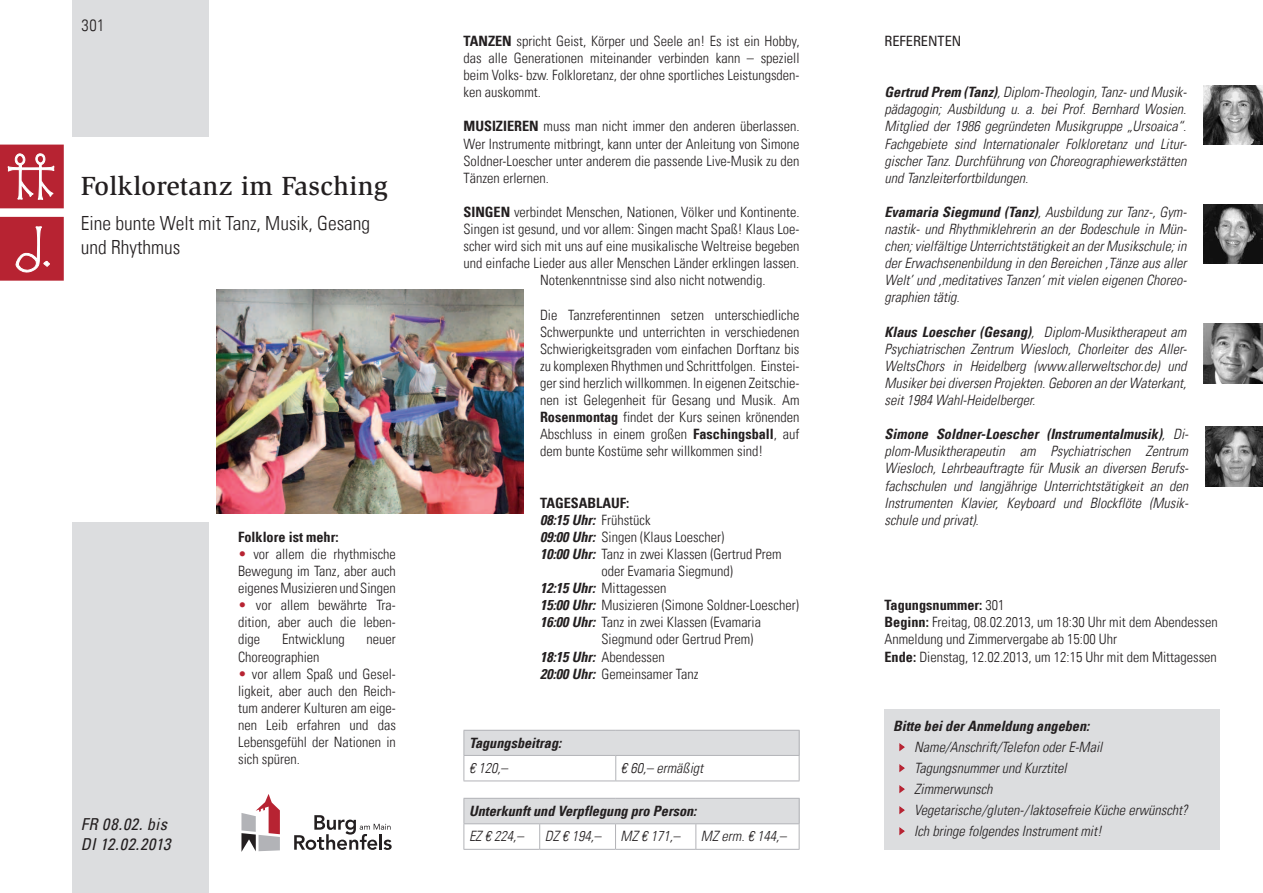
<style>
.page{position:relative;width:1263px;height:893px;background:#fff}
.page>*{position:absolute;margin:0;border:0;box-sizing:border-box;transform-origin:0 0}
.t1{font:500 27px "Slimbach";letter-spacing:.01em;color:#231f20}
.t2{font:300 condensed 19.5px/24px "Univers LT";color:#231f20}
.t3{font:italic condensed 16.5px/19.5px "Univers LT";letter-spacing:.025em;color:#231f20}
.t4{font:300 condensed 16.5px "Univers LT";color:#231f20}
.t5{font:300 condensed 14.25px/17.1px "Univers LT";color:#231f20;text-align:justify}
.t6{font:italic 300 condensed 14.25px/17.1px "Univers LT";color:#231f20;text-align:justify}
.t7{font:italic 700 condensed 14.25px "Univers LT";color:#231f20}
.t8{font:700 condensed 14.25px "Univers LT";color:#231f20}
.t9{font:condensed 14.25px "Univers LT";color:#231f20}
.s1{color:#b72332}
.s2{font-weight:700}
.s3{font-weight:300;font-style:normal}
.s4{font-weight:700;font-style:italic}
</style>
<div class="page">
<div style="left:72px;top:0;width:136px;height:136px;background:#dcdddf"></div>
<div style="left:72px;top:522px;width:136px;height:371px;background:#dcdddf"></div>
<svg style="left:0;top:217px;width:64px;height:64px;background:#bc3543"></svg>
<svg style="left:0;top:145px;width:64px;height:64px;background:#c24551"></svg>
<hr style="left:463px;top:798px;width:77px;height:1px;background:#b2b3b7">
<hr style="left:540px;top:798px;width:75px;height:1px;background:#b2b3b7">
<hr style="left:615px;top:798px;width:81px;height:1px;background:#b2b3b7">
<hr style="left:696px;top:798px;width:103px;height:1px;background:#b2b3b7">
<svg style="left:463px;top:799px;width:337px;height:50px"></svg>
<hr style="left:463px;top:849px;width:77px;height:1px;background:#b2b3b7">
<hr style="left:540px;top:849px;width:75px;height:1px;background:#b2b3b7">
<hr style="left:615px;top:849px;width:81px;height:1px;background:#b2b3b7">
<hr style="left:696px;top:849px;width:103px;height:1px;background:#b2b3b7">
<div style="left:464px;top:730px;width:335px;height:25px;background:#dcdddf"></div>
<hr style="left:463px;top:730px;width:153px;height:1px;background:#b2b3b7">
<hr style="left:616px;top:730px;width:183px;height:1px;background:#b2b3b7">
<hr style="left:463px;top:755px;width:153px;height:1px;background:#b2b3b7">
<svg style="left:463px;top:731px;width:1px;height:50px"></svg>
<hr style="left:616px;top:755px;width:183px;height:1px;background:#b2b3b7">
<svg style="left:615px;top:756px;width:1px;height:25px"></svg>
<svg style="left:799px;top:731px;width:1px;height:50px"></svg>
<hr style="left:463px;top:781px;width:153px;height:1px;background:#b2b3b7">
<hr style="left:616px;top:781px;width:183px;height:1px;background:#b2b3b7">
<div style="left:884px;top:709px;width:336px;height:141px;background:#dcdddf"></div>
<svg style="left:899px;top:743px;width:6px;height:9px"></svg>
<svg style="left:899px;top:764px;width:6px;height:9px"></svg>
<svg style="left:899px;top:785px;width:6px;height:9px"></svg>
<svg style="left:899px;top:806px;width:6px;height:9px"></svg>
<svg style="left:899px;top:827px;width:6px;height:9px"></svg>
<svg style="left:294px;top:815px;width:98px;height:35px"></svg>
<svg style="left:241px;top:794px;width:39px;height:58px"></svg>
<img style="left:1203px;top:204px;width:60px;height:60px">
<img style="left:1203px;top:324px;width:60px;height:59px">
<img style="left:1205px;top:427px;width:58px;height:59px">
<img style="left:1203px;top:85px;width:60px;height:60px">
<img style="left:217px;top:289px;width:306px;height:225px">
<p class="t4" style="left:82px;top:16px;width:24px">301</p>
<h1 class="t1" style="left:81px;top:169px;width:309px">Folkloretanz im Fasching</h1>
<h2 class="t2" style="left:81px;top:211px;width:291px">Eine bunte Welt mit Tanz, Musik, Gesang und Rhythmus</h2>
<p class="t3" style="left:81px;top:814px;width:91px">FR 08.02. bis<br>DI 12.02.2013</p>
<p class="t8" style="left:238px;top:528px;width:102px">Folklore ist mehr:</p>
<p class="t5" style="left:238px;top:545px;width:159px"><span class="s1">•</span> vor allem die rhythmische Bewegung im Tanz, aber auch eigenes Musizieren und Singen</p>
<p class="t5" style="left:238px;top:597px;width:159px"><span class="s1">•</span> vor allem bewährte Tra&shy;dition, aber auch die leben&shy;dige</p>
<p class="t5" style="left:282px;top:631px;width:64px">Entwicklung</p>
<p class="t5" style="left:367px;top:631px;width:31px">neuer</p>
<p class="t5" style="left:238px;top:648px;width:83px">Choreographien</p>
<p class="t5" style="left:238px;top:665px;width:159px"><span class="s1">•</span> vor allem Spaß und Gesel&shy;ligkeit, aber auch den Reich&shy;tum anderer Kulturen am eige&shy;nen Leib erfahren und das Lebensgefühl der Nationen in sich spüren.</p>
<p class="t5" style="left:463px;top:32px;width:337px"><span class="s2">TANZEN</span> spricht Geist, Körper und Seele an! Es ist ein Hobby, das alle Generationen miteinander verbinden kann – speziell beim Volks- bzw. Folkloretanz, der ohne sportliches Leistungsden&shy;ken auskommt.</p>
<p class="t5" style="left:463px;top:118px;width:337px"><span class="s2">MUSIZIEREN</span> muss man nicht immer den anderen überlassen.<br>Wer Instrumente mitbringt, kann unter der Anleitung von Simone Soldner-Loescher unter anderem die passende Live-Musik zu den Tänzen erlernen.</p>
<p class="t5" style="left:463px;top:203px;width:337px"><span class="s2">SINGEN</span> verbindet Menschen, Nationen, Völker und Kontinente.</p>
<p class="t5" style="left:463px;top:220px;width:337px">Singen ist gesund, und vor allem: Singen macht Spaß! Klaus Loe-</p>
<p class="t5" style="left:463px;top:238px;width:337px">scher wird sich mit uns auf eine musikalische Weltreise begeben</p>
<p class="t5" style="left:463px;top:255px;width:337px">und einfache Lieder aus aller Menschen Länder erklingen lassen.</p>
<p class="t5" style="left:540px;top:272px;width:227px">Notenkenntnisse sind also nicht notwendig.</p>
<p class="t5" style="left:540px;top:306px;width:261px">Die Tanzreferentinnen setzen unterschiedliche Schwerpunkte und unterrichten in verschiedenen Schwierigkeitsgraden vom einfachen Dorftanz bis zu komplexen Rhythmen und Schrittfolgen. Einstei&shy;ger sind herzlich willkommen. In eigenen Zeitschie&shy;nen ist Gelegenheit für Gesang und Musik. Am <span class="s2">Rosenmontag</span> findet der Kurs seinen krönenden Abschluss in einem großen <span class="s2">Faschingsball</span>, auf dem bunte Kostüme sehr willkommen sind!</p>
<p class="t8" style="left:540px;top:494px;width:16px">Tagesa</p>
<p class="t8" style="left:587px;top:494px;width:43px">blauf:</p>
<p class="t7" style="left:540px;top:511px;width:112px">08:15 Uhr: <span class="s3">Frühstück</span></p>
<p class="t5" style="left:540px;top:528px;width:186px"><span class="s4">09:00 Uhr:</span> Singen (Klaus Loescher)</p>
<p class="t5" style="left:540px;top:545px;width:243px"><span class="s4">10:00 Uhr:</span> Tanz in zwei Klassen (Gertrud Prem</p>
<p class="t5" style="left:601px;top:562px;width:133px">oder Evamaria Siegmund)</p>
<p class="t5" style="left:540px;top:580px;width:128px"><span class="s4">12:15 Uhr:</span> Mittagessen</p>
<p class="t5" style="left:540px;top:597px;width:260px"><span class="s4">15:00 Uhr:</span> Musizieren (Simone Soldner-Loescher)</p>
<p class="t5" style="left:540px;top:614px;width:223px"><span class="s4">16:00 Uhr:</span> Tanz in zwei Klassen (Evamaria</p>
<p class="t5" style="left:601px;top:631px;width:153px">Siegmund oder Gertrud Prem)</p>
<p class="t5" style="left:540px;top:648px;width:126px"><span class="s4">18:15 Uhr:</span> Abendessen</p>
<p class="t5" style="left:540px;top:665px;width:160px"><span class="s4">20:00 Uhr:</span> Gemeinsamer Tanz</p>
<p class="t7" style="left:469px;top:734px;width:94px">Tagungsbeitrag:</p>
<p class="t6" style="left:469px;top:759px;width:40px">€ 120,–</p>
<p class="t6" style="left:621px;top:759px;width:84px">€ 60,– ermäßigt</p>
<p class="t7" style="left:469px;top:802px;width:229px">Unterkunft und Verpflegung pro Person:</p>
<p class="t6" style="left:469px;top:828px;width:56px">EZ € 224,–</p>
<p class="t6" style="left:545px;top:828px;width:58px">DZ € 194,–</p>
<p class="t6" style="left:621px;top:828px;width:61px">MZ € 171,–</p>
<p class="t6" style="left:701px;top:828px;width:87px">MZ erm. € 144,–</p>
<p class="t9" style="left:884px;top:32px;width:78px">REFERENTEN</p>
<p class="t6" style="left:884px;top:84px;width:304px"><span class="s2">Gertrud Prem (Tanz)</span>, Diplom-Theologin, Tanz- und Musik&shy;pädagogin; Ausbildung u. a. bei Prof. Bernhard Wosien.<br>Mitglied der 1986 gegründeten Musikgruppe „Ursoaica“.<br>Fachgebiete sind Internationaler Folkloretanz und Litur&shy;gischer Tanz. Durchführung von Choreographiewerkstätten und Tanzleiterfortbildungen.</p>
<p class="t6" style="left:884px;top:203px;width:304px"><span class="s2">Evamaria Siegmund (Tanz)</span>, Ausbildung zur Tanz-, Gym&shy;nastik- und Rhythmiklehrerin an der Bodeschule in Mün&shy;chen; vielfältige Unterrichtstätigkeit an der Musikschule; in der Erwachsenenbildung in den Bereichen ‚Tänze aus aller Welt’ und ‚meditatives Tanzen‘ mit vielen eigenen Choreo&shy;graphien tätig.</p>
<p class="t6" style="left:884px;top:323px;width:304px"><span class="s2">Klaus Loescher (Gesang)</span>, Diplom-Musiktherapeut am Psychiatrischen Zentrum Wiesloch, Chorleiter des Aller-WeltsChors in Heidelberg (www.allerweltschor.de) und Musiker bei diversen Projekten. Geboren an der Waterkant, seit 1984 Wahl-Heidelberger.</p>
<p class="t6" style="left:884px;top:426px;width:305px"><span class="s2">Simone Soldner-Loescher (Instrumentalmusik)</span>, Di&shy;plom-Musiktherapeutin am Psychiatrischen Zentrum Wiesloch, Lehrbeauftragte für Musik an diversen Berufs&shy;fachschulen und langjährige Unterrichtstätigkeit an den Instrumenten Klavier, Keyboard und Blockflöte (Musik&shy;schule und privat).</p>
<p class="t5" style="left:884px;top:597px;width:335px;text-align:left"><span class="s2">Tagungsnummer:</span> 301<br><span class="s2">Beginn:</span> Freitag, 08.02.2013, um 18:30 Uhr mit dem Abendessen Anmeldung und Zimmervergabe ab 15:00 Uhr<br><span class="s2">Ende:</span> Dienstag, 12.02.2013, um 12:15 Uhr mit dem Mittagessen</p>
<p class="t7" style="left:893px;top:717px;width:198px">Bitte bei der Anmeldung angeben:</p>
<p class="t6" style="left:914px;top:737px;width:275px;line-height:21px;text-align:left">Name/Anschrift/Telefon oder E-Mail Tagungsnummer und Kurztitel<br>Zimmerwunsch<br>Vegetarische/gluten-/laktosefreie Küche erwünscht?<br>Ich bringe folgendes Instrument mit!</p>
</div>
